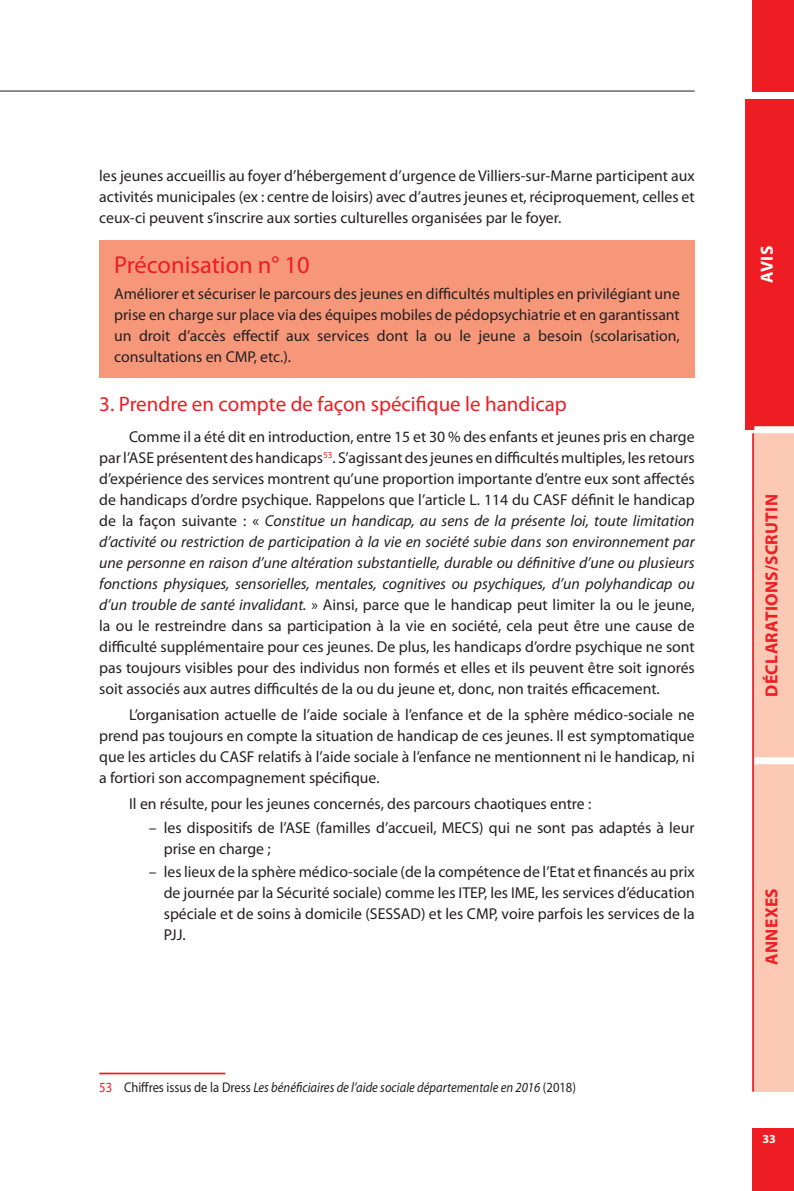
<style>
.page{position:relative;width:794px;height:1191px;background:#fff}
.page>*{position:absolute;margin:0;border:0;box-sizing:border-box;transform-origin:0 0}
.Tablo_tétière{font:24.5px "Myriad Pro";color:#ee1d23}
.Titre_6_Paragraphe{font:21px "Myriad Pro";color:#ee1d23}
.t1{font:700 17.5px "Myriad Pro";letter-spacing:.02em;color:#ee1d23}
.t2{font:700 17.5px "Myriad Pro";color:#fff}
.Alinéa{font:15.75px/21px "Myriad Pro";color:#231f20;text-align:justify}
.Tablo_Col_Texte_En{font:15.75px/21px "Myriad Pro";color:#231f20;text-align:justify}
.Note_de_bas_de_pag{font:italic 14px "Myriad Pro";color:#231f20;scale:.9 1}
.t3{font:700 12.25px "Myriad Pro";color:#fff}
.s1{font-style:italic}
.s2{font-style:normal;color:#ee1d23}
.s3{font-style:normal}
</style>
<div class="page">
<div style="left:752px;top:1129px;width:42px;height:62px;background:#ee1d23"></div>
<div style="left:752px;top:0;width:42px;height:91px;background:#ee1d23"></div>
<div style="left:754px;top:430px;width:40px;height:330px;background:#fcc9b4"></div>
<div style="left:754px;top:761px;width:40px;height:330px;background:#fcc9b4"></div>
<hr style="left:752px;top:433px;width:2px;height:658px;background:#ee1d23">
<div style="left:745px;top:99px;width:49px;height:331px;background:#ee1d23"></div>
<div style="left:754px;top:426px;width:40px;height:7px;background:#fff"></div>
<div style="left:754px;top:757px;width:40px;height:7px;background:#fff"></div>
<hr style="left:0;top:91px;width:694px;height:1px;background:#231f20">
<div style="left:99px;top:240px;width:595px;height:137px;background:#f6977a"></div>
<hr style="left:99px;top:1072px;width:126px;height:2px;background:#ee1d23">
<p class="Alinéa" style="left:99px;top:164px;width:597px">les jeunes accueillis au foyer d’hébergement d’urgence de Villiers-sur-Marne participent aux activités municipales (ex : centre de loisirs) avec d’autres jeunes et, réciproquement, celles et ceux-ci peuvent s’inscrire aux sorties culturelles organisées par le foyer.</p>
<p class="Tablo_tétière" style="left:114px;top:250px;width:197px">Préconisation n° 10</p>
<p class="Tablo_Col_Texte_En" style="left:114px;top:283px;width:567px">Améliorer et sécuriser le parcours des jeunes en difficultés multiples en privilégiant une prise en charge sur place via des équipes mobiles de pédopsychiatrie et en garantissant un droit d’accès effectif aux services dont la ou le jeune a besoin (scolarisation, consultations en CMP, etc.).</p>
<p class="Titre_6_Paragraphe" style="left:99px;top:391px;width:469px">3. Prendre en compte de façon spécifique le handicap</p>
<p class="Alinéa" style="left:99px;top:426px;width:597px;text-indent:30px">Comme il a été dit en introduction, entre 15 et 30 % des enfants et jeunes pris en charge par l’ASE présentent des handicaps<sup>53</sup>. S’agissant des jeunes en difficultés multiples, les retours d’expérience des services montrent qu’une proportion importante d’entre eux sont affectés de handicaps d’ordre psychique. Rappelons que l’article L. 114 du CASF définit le handicap de la façon suivante : « <span class="s1">Constitue un handicap, au sens de la présente loi, toute limitation d’activité ou restriction de participation à la vie en société subie dans son environnement par une personne en raison d’une altération substantielle, durable ou définitive d’une ou plusieurs fonctions physiques, sensorielles, mentales, cognitives ou psychiques, d’un polyhandicap ou d’un trouble de santé invalidant.</span> » Ainsi, parce que le handicap peut limiter la ou le jeune, la ou le restreindre dans sa participation à la vie en société, cela peut être une cause de difficulté supplémentaire pour ces jeunes. De plus, les handicaps d’ordre psychique ne sont pas toujours visibles pour des individus non formés et elles et ils peuvent être soit ignorés soit associés aux autres difficultés de la ou du jeune et, donc, non traités efficacement.</p>
<p class="Alinéa" style="left:99px;top:704px;width:597px;text-indent:30px">L’organisation actuelle de l’aide sociale à l’enfance et de la sphère médico-sociale ne prend pas toujours en compte la situation de handicap de ces jeunes. Il est symptomatique que les articles du CASF relatifs à l’aide sociale à l’enfance ne mentionnent ni le handicap, ni a fortiori son accompagnement spécifique.</p>
<p class="Alinéa" style="left:129px;top:793px;width:464px">Il en résulte, pour les jeunes concernés, des parcours chaotiques entre :</p>
<p class="Alinéa" style="left:164px;top:816px;width:532px;text-indent:-15px">– les dispositifs de l’ASE (familles d’accueil, MECS) qui ne sont pas adaptés à leur prise en charge ;</p>
<p class="Alinéa" style="left:164px;top:861px;width:532px;text-indent:-15px">– les lieux de la sphère médico-sociale (de la compétence de l’Etat et financés au prix de journée par la Sécurité sociale) comme les ITEP, les IME, les services d’éducation spéciale et de soins à domicile (SESSAD) et les CMP, voire parfois les services de la PJJ.</p>
<p class="Note_de_bas_de_pag" style="left:99px;top:1079px;width:531px"><span class="s2">53</span> <span class="s3">Chiffres issus de la Dress</span> Les bénéficiaires de l’aide sociale départementale en 2016 <span class="s3">(2018)</span></p>
<p class="t2" style="left:755px;top:283px;width:39px;rotate:-90deg">AVIS</p>
<p class="t1" style="left:760px;top:697px;width:204px;rotate:-90deg">DÉCLARATIONS/SCRUTIN</p>
<p class="t1" style="left:760px;top:964px;width:78px;rotate:-90deg">ANNEXES</p>
<p class="t3" style="left:762px;top:1131px;width:15px">33</p>
</div>
